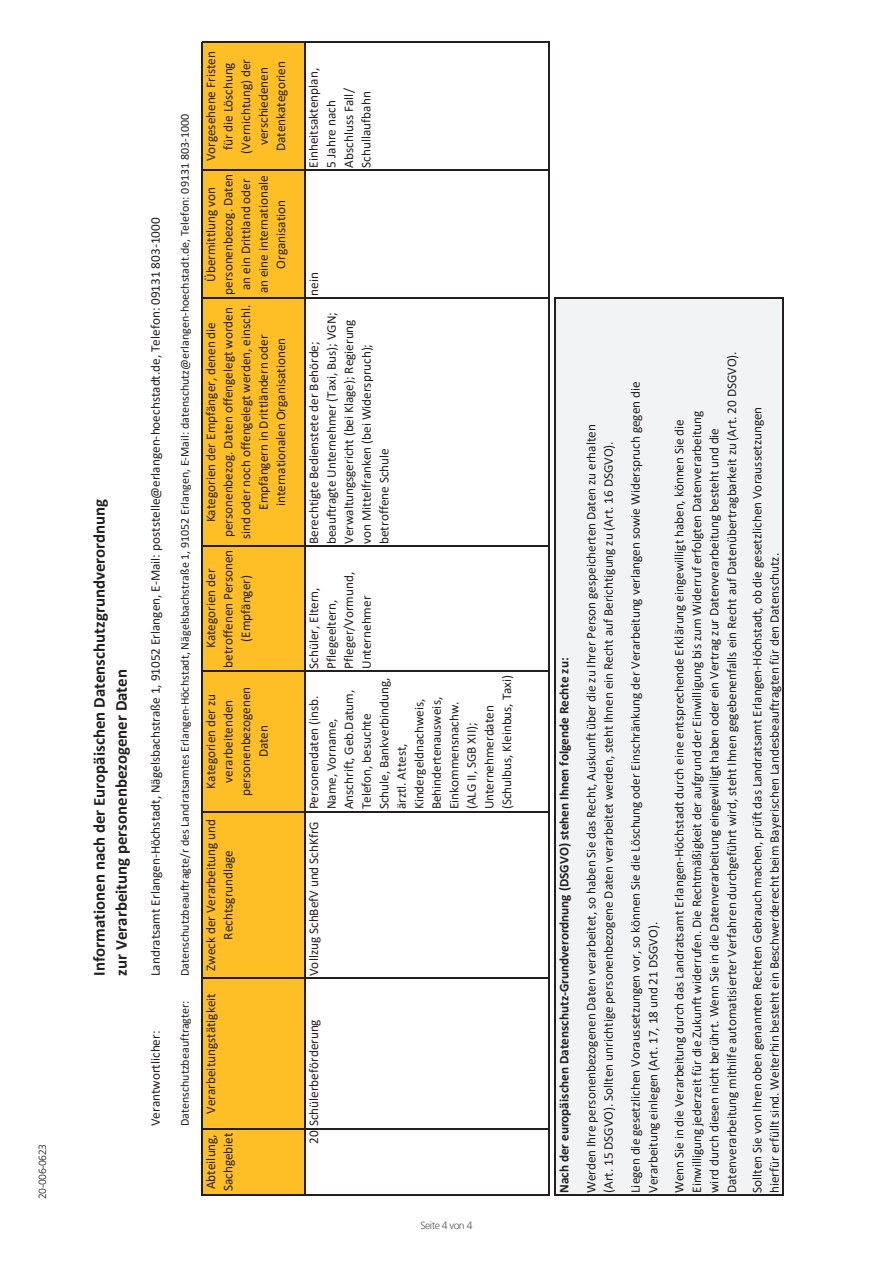
<style>
.page{position:relative;width:893px;height:1263px;background:#fff}
.page>*{position:absolute;margin:0;border:0;box-sizing:border-box;transform-origin:0 0}
.t1{font:700 16.8px/21.8px "Calibri";color:#231f20}
.t2{font:13.2px/17.5px "Calibri";color:#231f20}
.t3{font:700 13.2px "Calibri";color:#231f20}
.t4{font:12px "Calibri";color:#231f20}
.t5{font:300 10.5px "Frutiger LT";letter-spacing:-.04em;color:#231f20}
.t6{font:300 10.5px "Frutiger LT";letter-spacing:-.05em;color:#57585a}
</style>
<div class="page">
<div style="left:202px;top:42px;width:103px;height:1153px;background:#fdbe26"></div>
<div style="left:555px;top:298px;width:228px;height:897px;background:#f2f3f4"></div>
<hr style="left:201px;top:1195px;width:349px;height:1px;background:#231f20">
<hr style="left:202px;top:297px;width:348px;height:2px;background:#231f20">
<hr style="left:555px;top:1195px;width:229px;height:1px;background:#231f20">
<hr style="left:202px;top:1128px;width:348px;height:1px;background:#231f20">
<hr style="left:202px;top:978px;width:348px;height:1px;background:#231f20">
<hr style="left:202px;top:811px;width:348px;height:1px;background:#231f20">
<hr style="left:202px;top:670px;width:348px;height:2px;background:#231f20">
<hr style="left:202px;top:546px;width:348px;height:1px;background:#231f20">
<hr style="left:556px;top:297px;width:228px;height:2px;background:#231f20">
<hr style="left:202px;top:170px;width:348px;height:1px;background:#231f20">
<hr style="left:202px;top:42px;width:348px;height:1px;background:#231f20">
<hr style="left:201px;top:42px;width:1px;height:1153px;background:#231f20">
<hr style="left:304px;top:42px;width:1px;height:1153px;background:#231f20">
<hr style="left:549px;top:42px;width:1px;height:1153px;background:#231f20">
<hr style="left:555px;top:297px;width:1px;height:898px;background:#231f20">
<hr style="left:783px;top:297px;width:1px;height:898px;background:#231f20">
<p class="t5" style="left:37px;top:1199px;width:57px;rotate:-90deg">20-006-0623</p>
<p class="t1" style="left:88px;top:976px;width:478px;rotate:-90deg">Informationen nach der Europäischen Datenschutzgrundverordnung zur Verarbeitung personenbezogener Daten</p>
<p class="t2" style="left:146px;top:976px;width:760px;rotate:-90deg">Landratsamt Erlangen-Höchstadt, Nägelsbachstraße 1, 91052 Erlangen, E-Mail: poststelle@erlangen-hoechstadt.de, Telefon: 09131 803-1000</p>
<p class="t2" style="left:146px;top:1126px;width:97px;rotate:-90deg">Verantwortlicher:</p>
<p class="t4" style="left:176px;top:976px;width:864px;rotate:-90deg">Datenschutzbeauftragte/r des Landratsamtes Erlangen-Höchstadt, Nägelsbachstraße 1, 91052 Erlangen, E-Mail: datenschutz@erlangen-hoechstadt.de, Telefon: 09131 803-1000</p>
<p class="t4" style="left:176px;top:1126px;width:127px;rotate:-90deg">Datenschutzbeauftragter:</p>
<p class="t2" style="left:202px;top:161px;width:112px;text-align:center;rotate:-90deg">Vorgesehene Fristen für die Löschung (Vernichtung) der verschiedenen<br>Datenkategorien</p>
<p class="t2" style="left:202px;top:295px;width:122px;text-align:center;rotate:-90deg">Übermittlung von personenbezog. Daten an ein Drittland oder an eine internationale<br>Organisation</p>
<p class="t2" style="left:202px;top:539px;width:236px;text-align:center;rotate:-90deg">Kategorien der Empfänger, denen die personenbezog. Daten offengelegt worden sind oder noch offengelegt werden, einschl.<br>Empfängern in Drittländern oder internationalen Organisationen</p>
<p class="t2" style="left:202px;top:668px;width:120px;text-align:center;rotate:-90deg">Kategorien der betroffenen Personen (Empfänger)</p>
<p class="t2" style="left:202px;top:796px;width:111px;text-align:center;rotate:-90deg">Kategorien der zu verarbeitenden personenbezogenen<br>Daten</p>
<p class="t2" style="left:202px;top:971px;width:153px;text-align:center;rotate:-90deg">Zweck der Verarbeitung und<br>Rechtsgrundlage</p>
<p class="t2" style="left:202px;top:1113px;width:122px;rotate:-90deg">Verarbeitungstätigkeit</p>
<p class="t2" style="left:202px;top:1191px;width:60px;rotate:-90deg">Abteilung,<br>Sachgebiet</p>
<p class="t2" style="left:304px;top:168px;width:101px;rotate:-90deg">Einheitsaktenplan,<br>5 Jahre nach<br>Abschluss Fall/<br>Schullaufbahn</p>
<p class="t2" style="left:305px;top:296px;width:25px;rotate:-90deg">nein</p>
<p class="t2" style="left:305px;top:544px;width:233px;rotate:-90deg">Berechtigte Bedienstete der Behörde; beauftragte Unternehmer (Taxi, Bus); VGN; Verwaltungsgericht (bei Klage); Regierung von Mittelfranken (bei Widerspruch); betroffene Schule</p>
<p class="t2" style="left:305px;top:669px;width:98px;rotate:-90deg">Schüler, Eltern,<br>Pflegeeltern,<br>Pfleger/Vormund,<br>Unternehmer</p>
<p class="t2" style="left:305px;top:809px;width:136px;text-indent:-167px;rotate:-90deg">Vollzug SchBefV und SchKfrG Personendaten (insb.<br>Name, Vorname,<br>Anschrift, Geb.Datum,<br>Telefon, besuchte<br>Schule, Bankverbindung, ärztl. Attest,<br>Kindergeldnachweis,<br>Behindertenausweis,<br>Einkommensnachw. (ALG II, SGB XII);<br>Unternehmerdaten (Schulbus, Kleinbus, Taxi)</p>
<p class="t2" style="left:305px;top:1144px;width:126px;rotate:-90deg">20 Schülerbeförderung</p>
<p class="t6" style="left:420px;top:1219px;width:54px">Seite 4 von 4</p>
<p class="t3" style="left:555px;top:1193px;width:537px;rotate:-90deg">Nach der europäischen Datenschutz-Grundverordnung (DSGVO) stehen Ihnen folgende Rechte zu:</p>
<p class="t2" style="left:582px;top:1193px;width:770px;rotate:-90deg">Werden Ihre personenbezogenen Daten verarbeitet, so haben Sie das Recht, Auskunft über die zu Ihrer Person gespeicherten Daten zu erhalten (Art. 15 DSGVO). Sollten unrichtige personenbezogene Daten verarbeitet werden, steht Ihnen ein Recht auf Berichtigung zu (Art. 16 DSGVO).</p>
<p class="t2" style="left:626px;top:1193px;width:813px;rotate:-90deg">Liegen die gesetzlichen Voraussetzungen vor, so können Sie die Löschung oder Einschränkung der Verarbeitung verlangen sowie Widerspruch gegen die<br>Verarbeitung einlegen (Art. 17, 18 und 21 DSGVO).</p>
<p class="t2" style="left:670px;top:1193px;width:843px;rotate:-90deg">Wenn Sie in die Verarbeitung durch das Landratsamt Erlangen-Höchstadt durch eine entsprechende Erklärung eingewilligt haben, können Sie die<br>Einwilligung jederzeit für die Zukunft widerrufen. Die Rechtmäßigkeit der aufgrund der Einwilligung bis zum Widerruf erfolgten Datenverarbeitung<br>wird durch diesen nicht berührt. Wenn Sie in die Datenverarbeitung eingewilligt haben oder ein Vertrag zur Datenverarbeitung besteht und die Datenverarbeitung mithilfe automatisierter Verfahren durchgeführt wird, steht Ihnen gegebenenfalls ein Recht auf Datenübertragbarkeit zu (Art. 20 DSGVO).</p>
<p class="t2" style="left:748px;top:1193px;width:788px;rotate:-90deg">Sollten Sie von Ihren oben genannten Rechten Gebrauch machen, prüft das Landratsamt Erlangen-Höchstadt, ob die gesetzlichen Voraussetzungen hierfür erfüllt sind. Weiterhin besteht ein Beschwerderecht beim Bayerischen Landesbeauftragten für den Datenschutz.</p>
</div>
